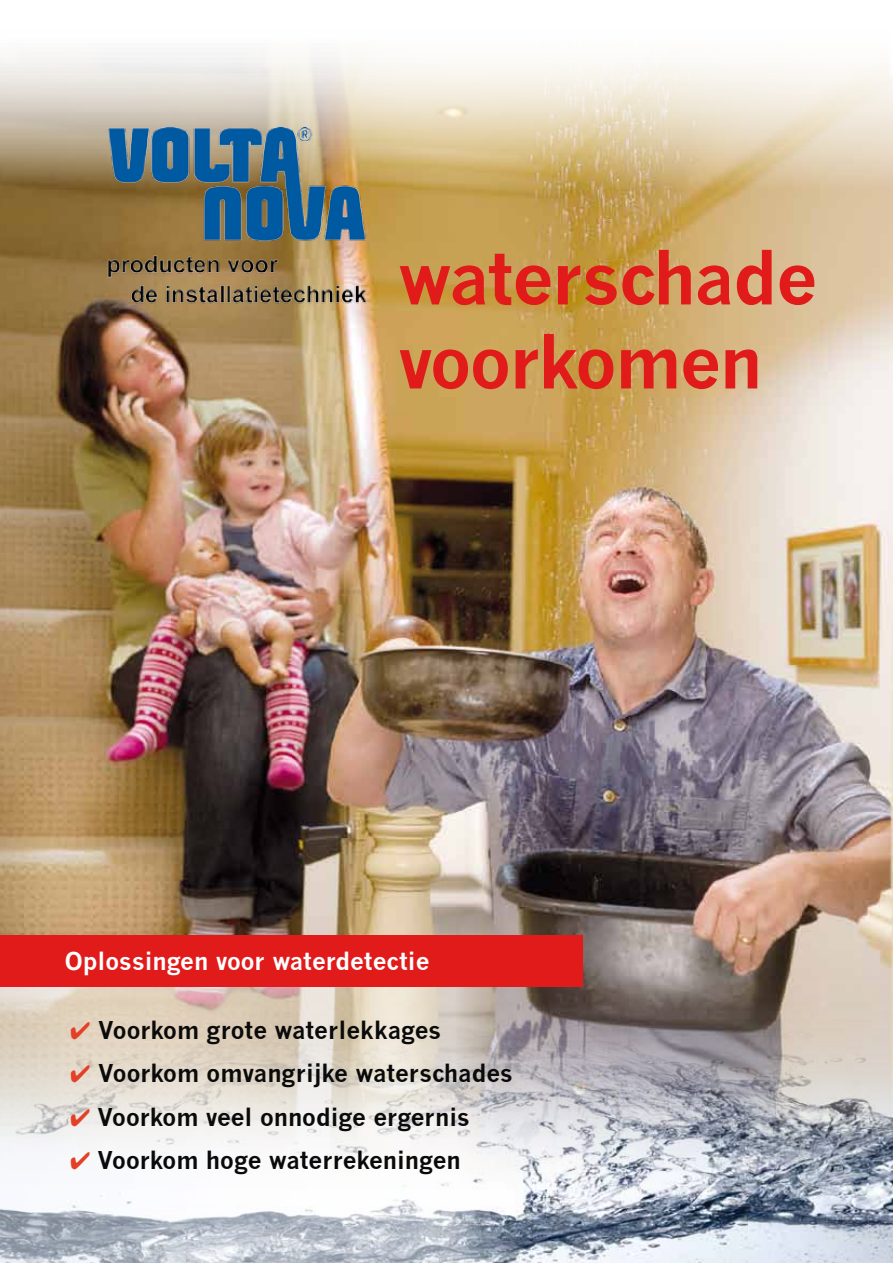
<style>
.page{position:relative;width:893px;height:1263px;background:#fff}
.page>*{position:absolute;margin:0;border:0;box-sizing:border-box;transform-origin:0 0}
.t1{font:700 72px/84px "News Gothic";letter-spacing:-.02em;color:#e11a1a}
.t2{font:700 24px "News Gothic";color:#0a0a0b}
.t3{font:700 24px "News Gothic";color:#fff}
.s1{color:#e43f27}
</style>
<div class="page">
<img style="left:582px;top:1188px;width:311px;height:75px">
<img style="left:0;top:57px;width:893px;height:1131px">
<svg style="left:0;top:986px;width:582px;height:277px"></svg>
<div style="left:0;top:935px;width:583px;height:51px;background:#e11a1a"></div>
<img style="left:106px;top:128px;width:264px;height:183px">
<h1 class="t1" style="left:398px;top:235px;width:421px">waterschade voorkomen</h1>
<p class="t3" style="left:65px;top:946px;width:366px">Oplossingen voor waterdetectie</p>
<p class="t2" style="left:70px;top:1015px;width:373px"><span class="s1">✔</span> Voorkom grote waterlekkages</p>
<p class="t2" style="left:70px;top:1059px;width:444px"><span class="s1">✔</span> Voorkom omvangrijke waterschades</p>
<p class="t2" style="left:70px;top:1102px;width:401px"><span class="s1">✔</span> Voorkom veel onnodige ergernis</p>
<p class="t2" style="left:70px;top:1146px;width:392px"><span class="s1">✔</span> Voorkom hoge waterrekeningen</p>
</div>
